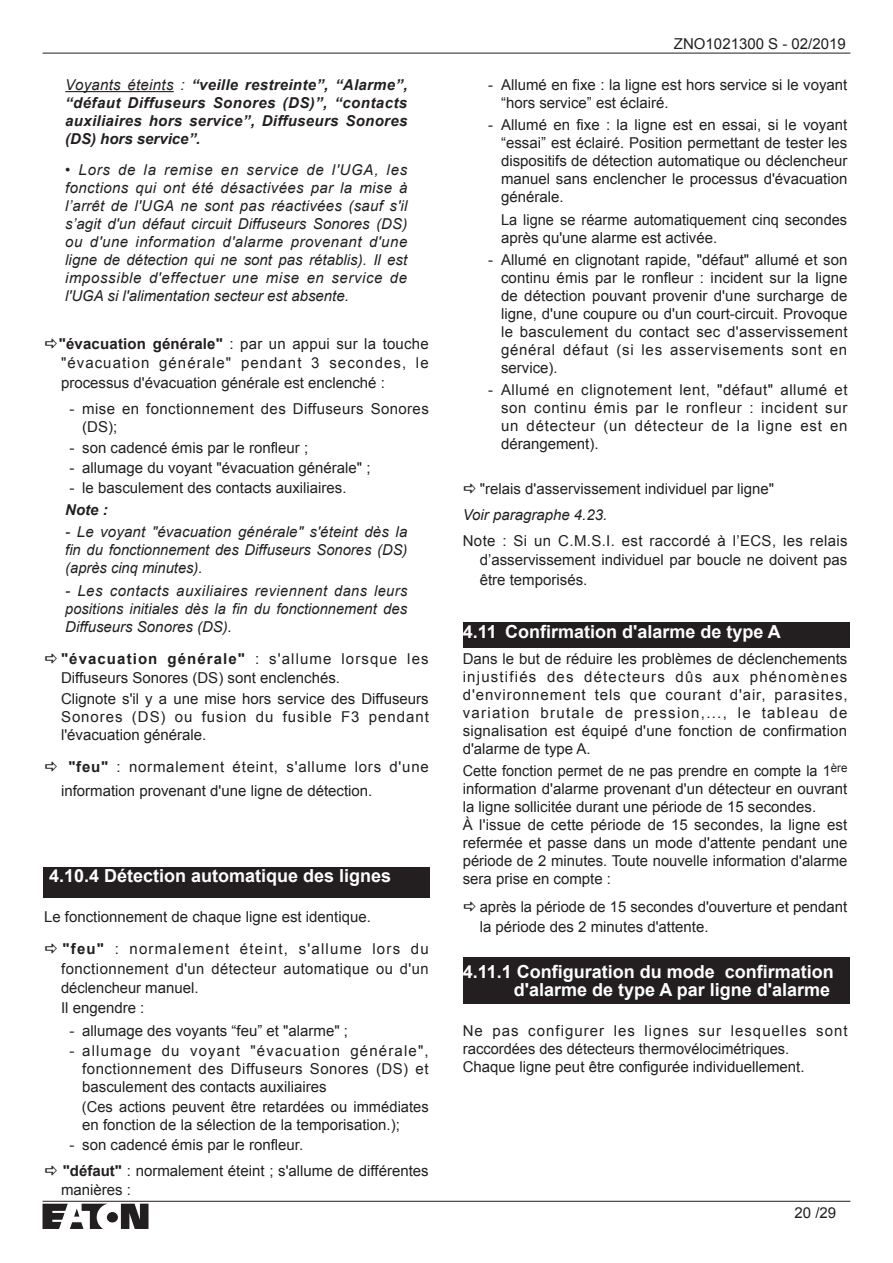
<style>
.page{position:relative;width:893px;height:1263px;background:#fff}
.page>*{position:absolute;margin:0;border:0;box-sizing:border-box;transform-origin:0 0}
.t1{font:700 18px/18px "Arial";color:#fff;text-align:right}
.t2{font:15px/18px "Arial";color:#231f20}
.t3{font:italic 15px/18px "Arial";color:#231f20;text-align:justify}
.t4{font:15px/18px "Arial";color:#231f20;scale:.96 1}
.t5{font:italic 700 15px/18px "Arial";letter-spacing:.02em;color:#231f20;text-align:justify}
.t6{font:15px/19.8px "Arial";letter-spacing:.03em;color:#231f20}
.t7{font:15px/18px "Arial";letter-spacing:.065em;color:#231f20}
.t8{font:15px/18px "Arial";letter-spacing:.025em;color:#231f20}
.s1{font-weight:400}
.s2{font-weight:700}
.s3{font-weight:400;color:#231f20}
</style>
<div class="page">
<hr style="left:43px;top:53px;width:807px;height:1px;background:#231f20">
<hr style="left:43px;top:1201px;width:807px;height:1px;background:#231f20">
<svg style="left:43px;top:1204px;width:106px;height:25px"></svg>
<div style="left:463px;top:958px;width:387px;height:46px;background:#231f20"></div>
<div style="left:463px;top:622px;width:387px;height:26px;background:#231f20"></div>
<div style="left:43px;top:867px;width:386px;height:30px;background:#231f20"></div>
<hr style="left:65px;top:91px;width:109px;height:1px;background:#231f20">
<p class="t5" style="left:65px;top:76px;width:344px"><span class="s1">Voyants éteints :</span> “veille restreinte”, “Alarme”, “défaut Diffuseurs Sonores (DS)”, “contacts auxiliaires hors service”, Diffuseurs Sonores (DS) hors service”.</p>
<p class="t3" style="left:65px;top:161px;width:344px">• Lors de la remise en service de l'UGA, les fonctions qui ont été désactivées par la mise à l’arrêt de l'UGA ne sont pas réactivées (sauf s'il s’agit d'un défaut circuit Diffuseurs Sonores (DS) ou d'une information d'alarme provenant d'une ligne de détection qui ne sont pas rétablis). Il est impossible d'effectuer une mise en service de l'UGA si l'alimentation secteur est absente.</p>
<p class="t2" style="left:59px;top:334px;width:371px;line-height:19.5px;text-align:justify"><span class="s2">"évacuation générale"</span> : par un appui sur la touche "évacuation générale" pendant 3 secondes, le processus d'évacuation générale est enclenché :</p>
<p class="t8" style="left:82px;top:400px;width:348px;text-indent:-13px">- mise en fonctionnement des Diffuseurs Sonores (DS);</p>
<p class="t2" style="left:70px;top:438px;width:240px">- son cadencé émis par le ronfleur ;</p>
<p class="t2" style="left:70px;top:459px;width:303px">- allumage du voyant "évacuation générale" ;</p>
<p class="t2" style="left:70px;top:479px;width:278px">- le basculement des contacts auxiliaires.</p>
<p class="t5" style="left:65px;top:501px;width:44px">Note :</p>
<p class="t3" style="left:65px;top:523px;width:344px">- Le voyant "évacuation générale" s'éteint dès la fin du fonctionnement des Diffuseurs Sonores (DS) (après cinq minutes).</p>
<p class="t3" style="left:65px;top:581px;width:344px">- Les contacts auxiliaires reviennent dans leurs positions initiales dès la fin du fonctionnement des Diffuseurs Sonores (DS).</p>
<p class="t2" style="left:61px;top:649px;width:369px;line-height:19.8px"><span class="s2">"évacuation générale"</span> : s'allume lorsque les<br>Diffuseurs Sonores (DS) sont enclenchés.<br>Clignote s'il y a une mise hors service des Diffuseurs</p>
<p class="t7" style="left:61px;top:707px;width:369px">Sonores (DS) ou fusion du fusible F3 pendant l'évacuation générale.</p>
<p class="t2" style="left:61px;top:755px;width:369px;line-height:24px;text-indent:7px"><span class="s2">"feu"</span> : normalement éteint, s'allume lors d'une information provenant d'une ligne de détection.</p>
<p class="t1" style="left:44px;top:867px;width:349px"><span class="s3">.</span>4.10.4 Détection automatique des lignes</p>
<p class="t2" style="left:62px;top:901px;width:368px;line-height:32.2px;text-indent:-18px">Le fonctionnement de chaque ligne est identique.<br><span class="s2">"feu"</span> : normalement éteint, s'allume lors du</p>
<p class="t6" style="left:61px;top:959px;width:369px">fonctionnement d'un détecteur automatique ou d'un déclencheur manuel.<br>Il engendre :</p>
<p class="t2" style="left:70px;top:1021px;width:280px">- allumage des voyants “feu” et "alarme" ;</p>
<p class="t2" style="left:82px;top:1041px;width:348px;text-align:justify;text-indent:-13px">- allumage du voyant "évacuation générale", fonctionnement des Diffuseurs Sonores (DS) et basculement des contacts auxiliaires</p>
<p class="t2" style="left:82px;top:1098px;width:348px">(Ces actions peuvent être retardées ou immédiates en fonction de la sélection de la temporisation.);</p>
<p class="t2" style="left:63px;top:1132px;width:367px;line-height:26px;text-indent:7px">- son cadencé émis par le ronfleur.<br><span class="s2">"défaut"</span> : normalement éteint ; s'allume de différentes</p>
<p class="t2" style="left:61px;top:1181px;width:72px">manières :</p>
<p class="t2" style="left:674px;top:34px;width:173px">ZNO1021300 S - 02/2019</p>
<p class="t2" style="left:501px;top:76px;width:348px;text-indent:-13px">- Allumé en fixe : la ligne est hors service si le voyant “hors service” est éclairé.</p>
<p class="t2" style="left:501px;top:116px;width:348px;text-align:justify;text-indent:-13px">- Allumé en fixe : la ligne est en essai, si le voyant “essai” est éclairé. Position permettant de tester les dispositifs de détection automatique ou déclencheur manuel sans enclencher le processus d'évacuation générale.</p>
<p class="t2" style="left:501px;top:210px;width:348px">La ligne se réarme automatiquement cinq secondes après qu'une alarme est activée.</p>
<p class="t2" style="left:501px;top:251px;width:348px;text-align:justify;text-indent:-13px">- Allumé en clignotant rapide, "défaut" allumé et son continu émis par le ronfleur : incident sur la ligne de détection pouvant provenir d'une surcharge de ligne, d'une coupure ou d'un court-circuit. Provoque le basculement du contact sec d'asservissement général défaut (si les asservisements sont en service).</p>
<p class="t2" style="left:501px;top:381px;width:348px;text-align:justify;text-indent:-13px">- Allumé en clignotement lent, "défaut" allumé et son continu émis par le ronfleur : incident sur un détecteur (un détecteur de la ligne est en dérangement).</p>
<p class="t2" style="left:480px;top:480px;width:296px">"relais d'asservissement individuel par ligne"</p>
<p class="t3" style="left:463px;top:506px;width:146px">Voir paragraphe 4.23.</p>
<p class="t2" style="left:480px;top:531px;width:369px;line-height:19.5px;text-align:justify;text-indent:-17px">Note : Si un C.M.S.I. est raccordé à l’ECS, les relais d’asservissement individuel par boucle ne doivent pas être temporisés.</p>
<p class="t1" style="left:463px;top:623px;width:320px">4.11 Confirmation d'alarme de type A</p>
<p class="t2" style="left:463px;top:650px;width:386px;text-align:justify">Dans le but de réduire les problèmes de déclenchements injustifiés des détecteurs dûs aux phénomènes d'environnement tels que courant d'air, parasites, variation brutale de pression,..., le tableau de signalisation est équipé d'une fonction de confirmation d'alarme de type A.</p>
<p class="t4" style="left:463px;top:762px;width:402px">Cette fonction permet de ne pas prendre en compte la 1<sup>ère </sup>information d'alarme provenant d'un détecteur en ouvrant la ligne sollicitée durant une période de 15 secondes.<br>À l'issue de cette période de 15 secondes, la ligne est refermée et passe dans un mode d'attente pendant une période de 2 minutes. Toute nouvelle information d'alarme sera prise en compte :</p>
<p class="t2" style="left:480px;top:897px;width:369px;line-height:19.5px">après la période de 15 secondes d'ouverture et pendant la période des 2 minutes d'attente.</p>
<p class="t1" style="left:463px;top:963px;width:373px">4.11.1 Configuration du mode confirmation d'alarme de type A par ligne d'alarme</p>
<p class="t2" style="left:463px;top:1022px;width:386px">Ne pas configurer les lignes sur lesquelles sont raccordées des détecteurs thermovélocimétriques.<br>Chaque ligne peut être configurée individuellement.</p>
<p class="t2" style="left:794px;top:1204px;width:43px">20 /29</p>
</div>
